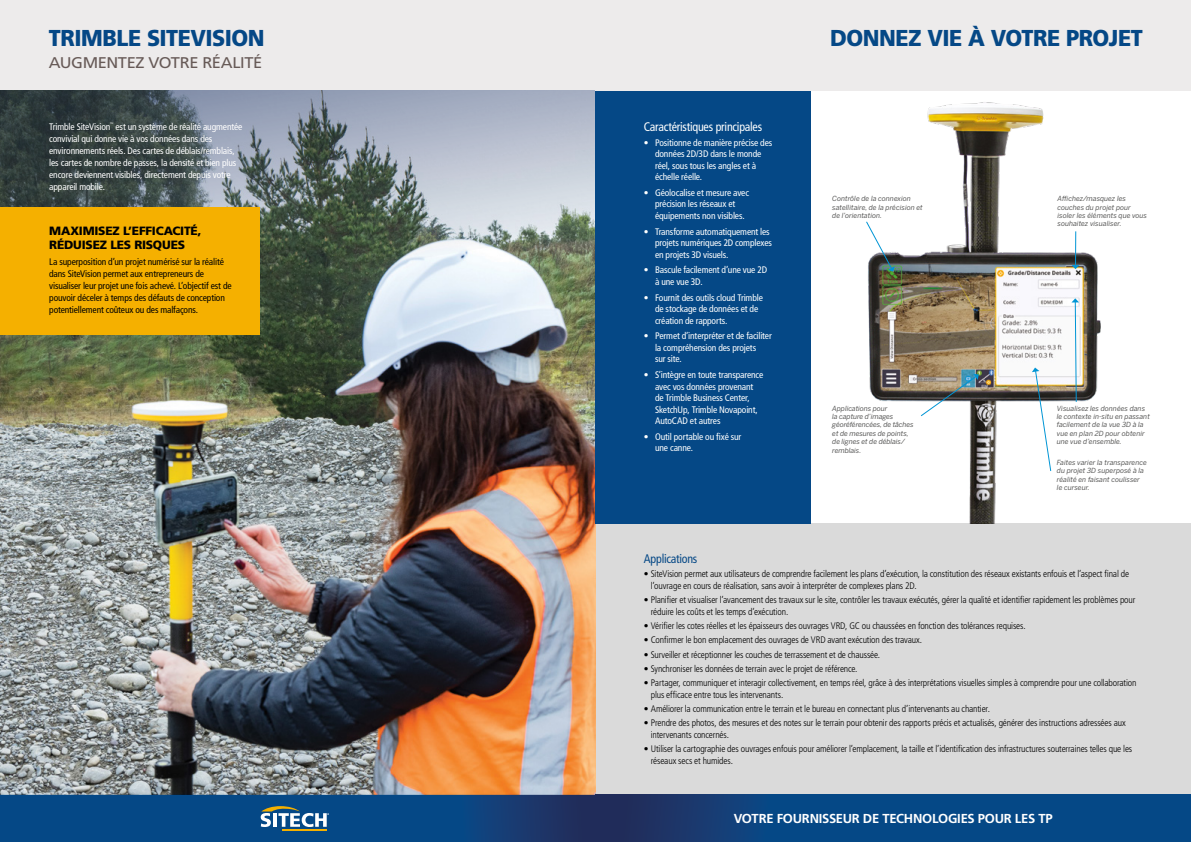
<style>
.page{position:relative;width:1191px;height:842px;background:#fff}
.page>*{position:absolute;margin:0;border:0;box-sizing:border-box;transform-origin:0 0}
.t1{font:900 23px "Frutiger LT Std";letter-spacing:-.02em;color:#054886;scale:.94 1}
.t2{font:15.5px "Frutiger LT Std";letter-spacing:-.025em;color:#675a57;scale:1.06 1}
.t3{font:700 13px "Frutiger";letter-spacing:-.02em;color:#fff}
.t4{font:condensed 12.5px "Frutiger LT Std";letter-spacing:-.02em;color:#fff;scale:.96 1}
.t5{font:condensed 12.5px "Frutiger LT Std";letter-spacing:-.02em;color:#054886;scale:.96 1}
.t6{font:900 12px/14px "Frutiger LT Std";letter-spacing:-.02em;color:#000}
.t7{font:300 condensed 9.5px/11.5px "Frutiger LT Std";letter-spacing:-.015em;color:#000}
.t8{font:condensed 9.5px/11.5px "Frutiger LT Std";letter-spacing:-.015em;color:#fff}
.t9{font:condensed 9.5px/12px "Frutiger LT Std";letter-spacing:-.015em;color:#000}
.t10{font:italic 7px/8.4px "Benton Sans";color:#575756}
.t11{font:condensed 3.8px "Frutiger LT Std";color:#fff}
</style>
<div class="page">
<img style="left:868px;top:102px;width:233px;height:421px">
<img style="left:0;top:339px;width:595px;height:455px">
<svg style="left:0;top:90px;width:595px;height:249px;background:#808c8d"></svg>
<svg style="left:866px;top:221px;width:28px;height:51px"></svg>
<svg style="left:1032px;top:367px;width:19px;height:105px"></svg>
<svg style="left:920px;top:374px;width:58px;height:43px"></svg>
<svg style="left:1071px;top:298px;width:8px;height:105px"></svg>
<hr style="left:1075px;top:231px;width:1px;height:35px;background:#0095d5">
<svg style="left:1071px;top:265px;width:8px;height:4px"></svg>
<div style="left:596px;top:523px;width:595px;height:271px;background:#dadada"></div>
<div style="left:595px;top:89px;width:216px;height:434px;background:#054886"></div>
<div style="left:0;top:208px;width:260px;height:127px;background:#f5b000"></div>
<div style="left:0;top:0;width:595px;height:90px;background:#edebeb"></div>
<div style="left:595px;top:0;width:596px;height:90px;background:#edebeb"></div>
<svg style="left:0;top:795px;width:595px;height:47px;background:#0a447f"></svg>
<svg style="left:595px;top:795px;width:596px;height:47px;background:#0a437e"></svg>
<hr style="left:282px;top:829px;width:45px;height:1px;background:#f5b000">
<svg style="left:261px;top:806px;width:68px;height:21px"></svg>
<h1 class="t1" style="left:49px;top:24px;width:231px">TRIMBLE SITEVISION</h1>
<h1 class="t1" style="left:830px;top:24px;width:334px">DONNEZ VIE À VOTRE PROJET</h1>
<h2 class="t2" style="left:49px;top:53px;width:203px">AUGMENTEZ VOTRE RÉALITÉ</h2>
<p class="t8" style="left:49px;top:121px;width:195px;line-height:12px;text-indent:66px">est un système de réalité augmentée convivial qui donne vie à vos données dans des environnements réels. Des cartes de déblais/remblais, les cartes de nombre de passes, la densité et bien plus encore deviennent visibles, directement depuis votre appareil mobile.</p>
<h3 class="t4" style="left:643px;top:120px;width:125px">Caractéristiques principales</h3>
<p class="t8" style="left:49px;top:121px;width:63px">Trimble SiteVision</p>
<p class="t11" style="left:110px;top:122px;width:5px">™</p>
<p class="t8" style="left:655px;top:137px;width:119px;text-indent:-11px">• Positionne de manière précise des données 2D/3D dans le monde réel, sous tous les angles et à échelle réelle.</p>
<p class="t8" style="left:655px;top:187px;width:95px;text-indent:-11px">• Géolocalise et mesure avec précision les réseaux et équipements non visibles.</p>
<p class="t8" style="left:655px;top:226px;width:118px;text-indent:-11px">• Transforme automatiquement les projets numériques 2D complexes en projets 3D visuels.</p>
<p class="t8" style="left:655px;top:264px;width:114px;text-indent:-11px">• Bascule facilement d’une vue 2D à une vue 3D.</p>
<p class="t8" style="left:655px;top:292px;width:109px;text-indent:-11px">• Fournit des outils cloud Trimble de stockage de données et de création de rapports.</p>
<p class="t8" style="left:655px;top:330px;width:118px;text-indent:-11px">• Permet d’interpréter et de faciliter la compréhension des projets<br>sur site.</p>
<p class="t8" style="left:655px;top:369px;width:110px;text-indent:-11px">• S’intègre en toute transparence avec vos données provenant de Trimble Business Center,<br>SketchUp, Trimble Novapoint,<br>AutoCAD et autres</p>
<p class="t8" style="left:655px;top:431px;width:88px;text-indent:-11px">• Outil portable ou fixé sur une canne.</p>
<p class="t6" style="left:49px;top:224px;width:154px">MAXIMISEZ L’EFFICACITÉ,<br>RÉDUISEZ LES RISQUES</p>
<p class="t9" style="left:49px;top:256px;width:184px">La superposition d’un projet numérisé sur la réalité dans SiteVision permet aux entrepreneurs de visualiser leur projet une fois achevé. L’objectif est de pouvoir déceler à temps des défauts de conception potentiellement coûteux ou des malfaçons.</p>
<p class="t10" style="left:832px;top:194px;width:92px">Contrôle de la connexion satellitaire, de la précision et de l’orientation.</p>
<p class="t10" style="left:832px;top:403px;width:83px">Applications pour<br>la capture d’images géoréférencées, de tâches et de mesures de points, de lignes et de déblais/ remblais.</p>
<p class="t10" style="left:1057px;top:194px;width:91px">Affichez/masquez les couches du projet pour isoler les éléments que vous souhaitez visualiser.</p>
<p class="t10" style="left:1056px;top:403px;width:95px">Visualisez les données dans le contexte in-situ en passant facilement de la vue 3D à la vue en plan 2D pour obtenir une vue d’ensemble.</p>
<p class="t10" style="left:1057px;top:458px;width:91px">Faites varier la transparence du projet 3D superposé à la réalité en faisant coulisser le curseur.</p>
<h3 class="t5" style="left:643px;top:551px;width:57px">Applications</h3>
<p class="t7" style="left:651px;top:568px;width:480px;text-indent:-7px">• SiteVision permet aux utilisateurs de comprendre facilement les plans d’exécution, la constitution des réseaux existants enfouis et l’aspect final de l’ouvrage en cours de réalisation, sans avoir à interpréter de complexes plans 2D.</p>
<p class="t7" style="left:651px;top:594px;width:486px;text-indent:-7px">• Planifier et visualiser l’avancement des travaux sur le site, contrôler les travaux exécutés, gérer la qualité et identifier rapidement les problèmes pour réduire les coûts et les temps d’exécution.</p>
<p class="t7" style="left:643px;top:620px;width:383px">• Vérifier les cotes réelles et les épaisseurs des ouvrages VRD, GC ou chaussées en fonction des tolérances requises.</p>
<p class="t7" style="left:643px;top:634px;width:280px">• Confirmer le bon emplacement des ouvrages de VRD avant exécution des travaux.</p>
<p class="t7" style="left:643px;top:649px;width:238px">• Surveiller et réceptionner les couches de terrassement et de chaussée.</p>
<p class="t7" style="left:643px;top:663px;width:215px">• Synchroniser les données de terrain avec le projet de référence.</p>
<p class="t7" style="left:651px;top:677px;width:487px;text-indent:-7px">• Partager, communiquer et interagir collectivement, en temps réel, grâce à des interprétations visuelles simples à comprendre pour une collaboration plus efficace entre tous les intervenants.</p>
<p class="t7" style="left:643px;top:703px;width:348px">• Améliorer la communication entre le terrain et le bureau en connectant plus d’intervenants au chantier.</p>
<p class="t7" style="left:651px;top:717px;width:476px;text-indent:-7px">• Prendre des photos, des mesures et des notes sur le terrain pour obtenir des rapports précis et actualisés, générer des instructions adressées aux intervenants concernés.</p>
<p class="t7" style="left:651px;top:743px;width:483px;text-indent:-7px">• Utiliser la cartographie des ouvrages enfouis pour améliorer l’emplacement, la taille et l’identification des infrastructures souterraines telles que les réseaux secs et humides.</p>
<h3 class="t3" style="left:734px;top:810px;width:320px">VOTRE FOURNISSEUR DE TECHNOLOGIES POUR LES TP</h3>
</div>
